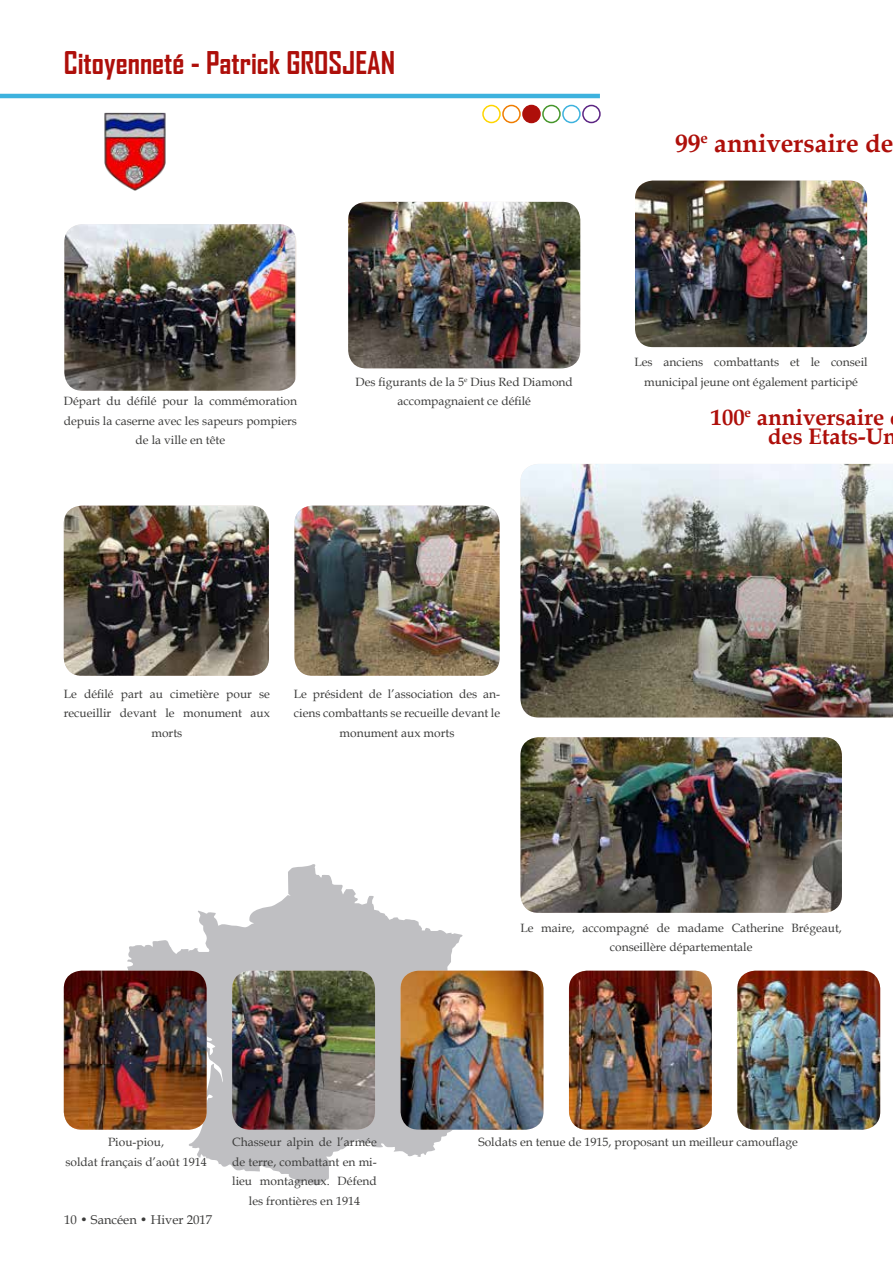
<style>
.page{position:relative;width:893px;height:1263px;background:#fff}
.page>*{position:absolute;margin:0;border:0;box-sizing:border-box;transform-origin:0 0}
.t1{font:700 30px "Agency FB";color:#ae0f0a}
.t2{font:700 25.5px "Book Antiqua";color:#ae0f0a}
.t3{font:700 22.5px/19.5px "Book Antiqua";color:#ae0f0a}
.t4{font:12.75px "Book Antiqua";color:#3c3c3b}
.t5{font:12px/19.5px "Book Antiqua";color:#3c3c3b;text-align:center}
</style>
<div class="page">
<svg style="left:126px;top:864px;width:338px;height:321px;fill:#bfbfc2"></svg>
<div style="left:582px;top:105px;width:19px;height:18px;border:2px solid #5c2483;border-radius:50%"></div>
<div style="left:562px;top:105px;width:19px;height:18px;border:2px solid #3db2de;border-radius:50%"></div>
<div style="left:542px;top:105px;width:19px;height:18px;border:2px solid #46962b;border-radius:50%"></div>
<div style="left:523px;top:105px;width:17px;height:17px;background:#ae0f0a;border-radius:50%"></div>
<div style="left:522px;top:105px;width:19px;height:18px;border:2px solid #ae0f0a;border-radius:50%"></div>
<div style="left:502px;top:105px;width:19px;height:18px;border:2px solid #ef7d00;border-radius:50%"></div>
<div style="left:482px;top:105px;width:19px;height:18px;border:2px solid #ffd500;border-radius:50%"></div>
<hr style="left:0;top:94px;width:600px;height:4px;background:#3db2de">
<img style="left:64px;top:971px;width:143px;height:159px">
<img style="left:232px;top:971px;width:143px;height:159px">
<img style="left:401px;top:971px;width:142px;height:159px">
<img style="left:569px;top:971px;width:143px;height:159px">
<img style="left:737px;top:971px;width:143px;height:159px">
<img style="left:520px;top:464px;width:373px;height:253px">
<img style="left:64px;top:506px;width:205px;height:170px">
<img style="left:294px;top:506px;width:206px;height:170px">
<img style="left:520px;top:737px;width:322px;height:176px">
<img style="left:64px;top:224px;width:231px;height:167px">
<img style="left:348px;top:202px;width:232px;height:166px">
<img style="left:635px;top:181px;width:232px;height:166px">
<img style="left:104px;top:113px;width:62px;height:78px">
<h1 class="t1" style="left:64px;top:44px;width:333px">Citoyenneté - Patrick GROSJEAN</h1>
<h2 class="t2" style="left:675px;top:125px;width:220px">99<sup>e</sup> anniversaire de</h2>
<p class="t5" style="left:64px;top:391px;width:235px">Départ du défilé pour la commémoration depuis la caserne avec les sapeurs pompiers de la ville en tête</p>
<p class="t5" style="left:355px;top:371px;width:219px">Des figurants de la 5<sup>e</sup> Dius Red Diamond accompagnaient ce défilé</p>
<p class="t5" style="left:634px;top:352px;width:235px">Les anciens combattants et le conseil municipal jeune ont également participé</p>
<h3 class="t3" style="left:768px;top:407px;width:131px;text-indent:-57px">100<sup>e</sup> anniversaire des Etats-Un</h3>
<p class="t5" style="left:64px;top:683px;width:208px">Le défilé part au cimetière pour se recueillir devant le monument aux morts</p>
<p class="t5" style="left:294px;top:683px;width:208px">Le président de l’association des an&shy;ciens combattants se recueille devant le monument aux morts</p>
<p class="t5" style="left:520px;top:917px;width:323px">Le maire, accompagné de madame Catherine Brégeaut, conseillère départementale</p>
<p class="t5" style="left:65px;top:1132px;width:143px">Piou-piou,<br>soldat français d’août 1914</p>
<p class="t5" style="left:232px;top:1132px;width:146px">Chasseur alpin de l’armée de terre, combattant en mi&shy;lieu montagneux. Défend les frontières en 1914</p>
<p class="t5" style="left:478px;top:1132px;width:321px">Soldats en tenue de 1915, proposant un meilleur camouflage</p>
<p class="t4" style="left:64px;top:1211px;width:150px">10 • Sancéen • Hiver 2017</p>
</div>
